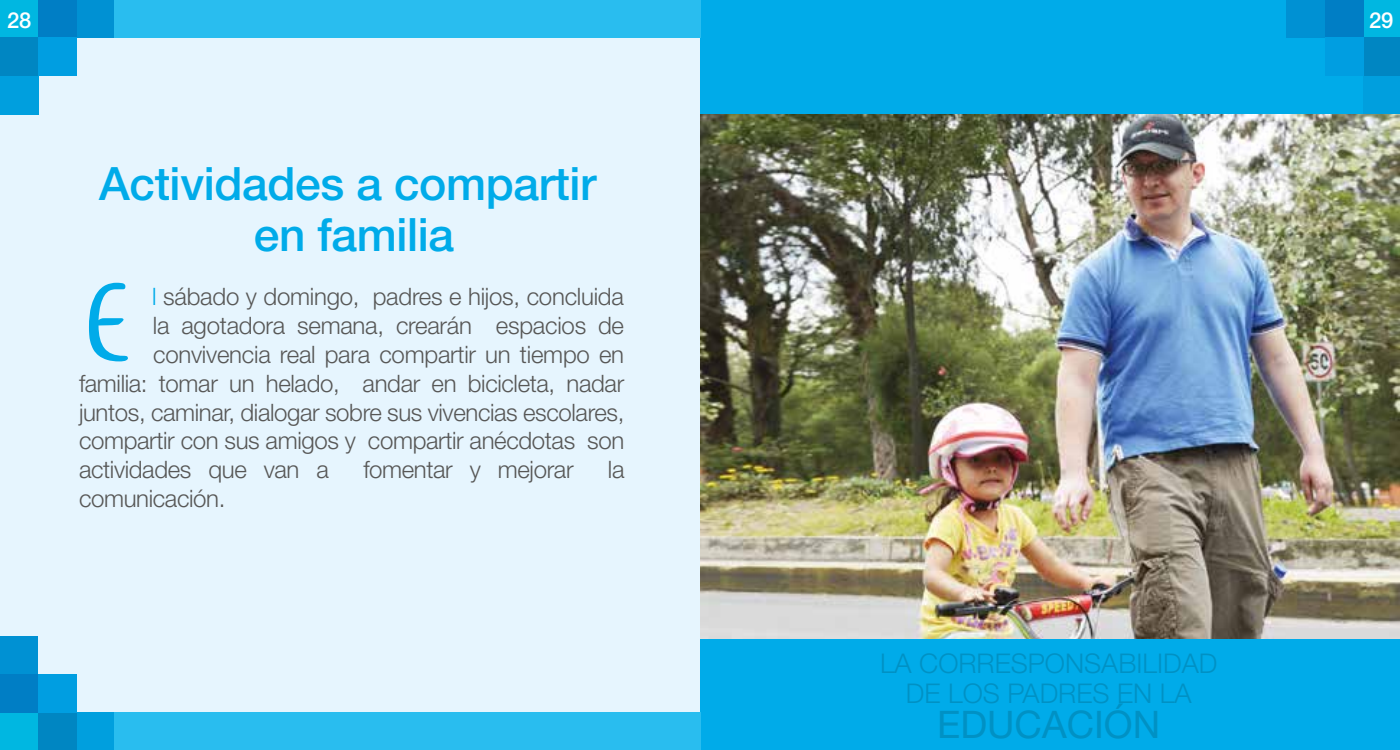
<style>
.page{position:relative;width:1400px;height:750px;background:#fff}
.page>*{position:absolute;margin:0;border:0;box-sizing:border-box;transform-origin:0 0}
.t1{font:125.6px "Herculanum";color:#00abe9}
.t2{font:500 46px/50px "Helvetica Neue LT Std";letter-spacing:-.01em;color:#00abe9;text-align:center}
.t3{font:38px "Helvetica Neue LT Std";color:#0091c4}
.t4{font:300 27.2px/30px "Helvetica Neue LT Std";color:#0091c4;text-align:center}
.t5{font:300 24px "Helvetica Neue LT Std";letter-spacing:-.015em;color:#575756}
.t6{font:500 22px "Helvetica Neue LT Std";color:#fff}
.s1{color:#00abe9}
</style>
<div class="page">
<div style="left:0;top:0;width:700px;height:749px;background:#e6f5fe"></div>
<div style="left:700px;top:0;width:700px;height:115px;background:#00abe9"></div>
<div style="left:701px;top:635px;width:699px;height:114px;background:#00abe9"></div>
<div style="left:0;top:76px;width:38px;height:39px;background:#009fde"></div>
<div style="left:0;top:0;width:38px;height:38px;background:#00b7e1"></div>
<div style="left:76px;top:0;width:38px;height:38px;background:#0091d3"></div>
<div style="left:38px;top:0;width:38px;height:38px;background:#007ec5"></div>
<div style="left:0;top:38px;width:38px;height:38px;background:#0086c2"></div>
<div style="left:38px;top:38px;width:38px;height:38px;background:#009ee1"></div>
<div style="left:1363px;top:76px;width:37px;height:39px;background:#009fde"></div>
<div style="left:1363px;top:0;width:37px;height:38px;background:#00b7e1"></div>
<div style="left:1287px;top:0;width:38px;height:38px;background:#0091d3"></div>
<div style="left:1325px;top:0;width:38px;height:38px;background:#007ec5"></div>
<div style="left:1363px;top:38px;width:37px;height:38px;background:#0086c2"></div>
<div style="left:1325px;top:38px;width:38px;height:38px;background:#009ee1"></div>
<div style="left:76px;top:712px;width:39px;height:37px;background:#009fde"></div>
<div style="left:0;top:712px;width:38px;height:37px;background:#00b7e1"></div>
<div style="left:0;top:635px;width:38px;height:39px;background:#0091d3"></div>
<div style="left:0;top:674px;width:38px;height:38px;background:#007ec5"></div>
<div style="left:38px;top:712px;width:38px;height:37px;background:#0086c2"></div>
<div style="left:38px;top:674px;width:38px;height:38px;background:#009ee1"></div>
<div style="left:114px;top:0;width:586px;height:37px;background:#29bdef"></div>
<div style="left:115px;top:712px;width:586px;height:37px;background:#29bdef"></div>
<img style="left:701px;top:115px;width:699px;height:523px">
<p class="t6" style="left:7px;top:7px;width:26px">28</p>
<p class="t6" style="left:1369px;top:7px;width:26px">29</p>
<h2 class="t2" style="left:99px;top:158px;width:499px">Actividades a compartir en familia</h2>
<p class="t5" style="left:152px;top:282px;width:473px"><span class="s1">l</span> sábado y domingo, padres e hijos, concluida</p>
<p class="t5" style="left:153px;top:311px;width:473px">la agotadora semana, crearán espacios de</p>
<p class="t5" style="left:153px;top:339px;width:472px">convivencia real para compartir un tiempo en</p>
<p class="t5" style="left:79px;top:368px;width:547px">familia: tomar un helado, andar en bicicleta, nadar</p>
<p class="t5" style="left:79px;top:397px;width:547px">juntos, caminar, dialogar sobre sus vivencias escolares,</p>
<p class="t5" style="left:79px;top:426px;width:547px">compartir con sus amigos y compartir anécdotas son</p>
<p class="t5" style="left:79px;top:455px;width:251px">actividades que van a</p>
<p class="t5" style="left:363px;top:455px;width:212px">fomentar y mejorar</p>
<p class="t5" style="left:608px;top:455px;width:18px">la</p>
<p class="t5" style="left:79px;top:483px;width:148px">comunicación.</p>
<h1 class="t1" style="left:75px;top:239px;width:62px">E</h1>
<p class="t4" style="left:880px;top:647px;width:339px">LA CORRESPONSABILIDAD<br>DE LOS PADRES EN LA</p>
<h3 class="t3" style="left:937px;top:701px;width:225px">EDUCACIÓN</h3>
</div>
